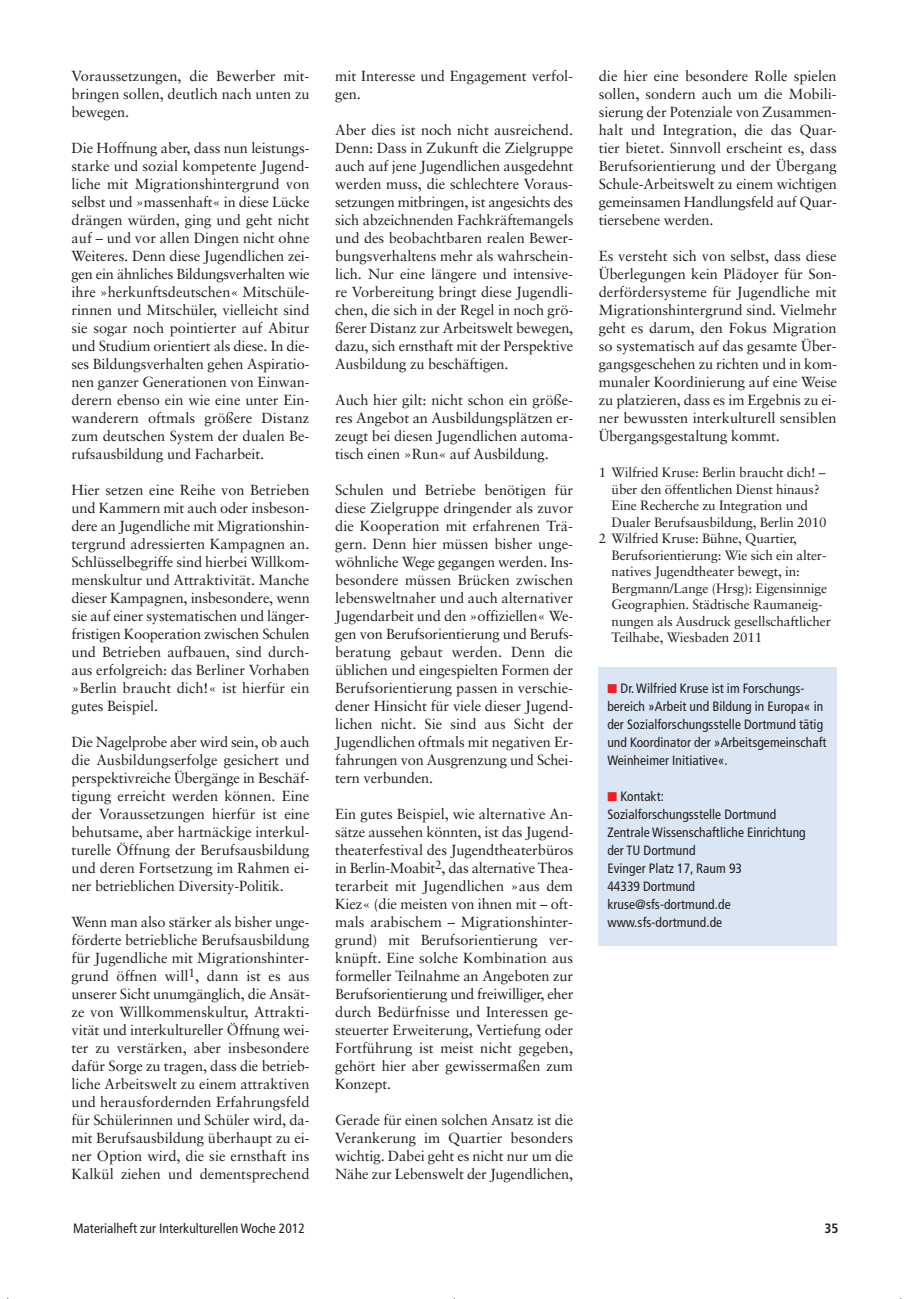
<style>
.page{position:relative;width:910px;height:1299px;background:#fff}
.page>*{position:absolute;margin:0;border:0;box-sizing:border-box;transform-origin:0 0}
.t1{font:14.7px/18px "Sabon";letter-spacing:-.01em;color:#231f20;text-align:justify}
.t2{font:condensed 13.5px/18px "Frutiger";letter-spacing:.005em;color:#231f20}
.t3{font:13.5px "Sabon";letter-spacing:-.01em;color:#231f20}
.t4{font:700 condensed 13.5px "Frutiger";color:#231f20}
.s1{color:#ee1d23}
</style>
<div class="page">
<svg style="left:7px;top:667px;width:895px;height:632px"></svg>
<p class="t1" style="left:72px;top:68px;width:240px">Voraussetzungen, die Bewerber mit&shy;bringen sollen, deutlich nach unten zu bewegen.</p>
<p class="t1" style="left:72px;top:140px;width:240px">Die Hoffnung aber, dass nun leistungs&shy;starke und sozial kompetente Jugend&shy;liche mit Migrationshintergrund von selbst und »massenhaft« in diese Lücke drängen würden, ging und geht nicht auf – und vor allen Dingen nicht ohne Weiteres. Denn diese Jugendlichen zei&shy;gen ein ähnliches Bildungsverhalten wie ihre »herkunftsdeutschen« Mitschüle&shy;rinnen und Mitschüler, vielleicht sind sie sogar noch pointierter auf Abitur und Studium orientiert als diese. In die&shy;ses Bildungsverhalten gehen Aspiratio&shy;nen ganzer Generationen von Einwan&shy;derern ebenso ein wie eine unter Ein&shy;wanderern oftmals größere Distanz zum deutschen System der dualen Be&shy;rufsausbildung und Facharbeit.</p>
<p class="t1" style="left:72px;top:482px;width:240px">Hier setzen eine Reihe von Betrieben und Kammern mit auch oder insbeson&shy;dere an Jugendliche mit Migrationshin&shy;tergrund adressierten Kampagnen an.<br>Schlüsselbegriffe sind hierbei Willkom&shy;menskultur und Attraktivität. Manche dieser Kampagnen, insbesondere, wenn sie auf einer systematischen und länger&shy;fristigen Kooperation zwischen Schulen und Betrieben aufbauen, sind durch&shy;aus erfolgreich: das Berliner Vorhaben »Berlin braucht dich!« ist hierfür ein gutes Beispiel.</p>
<p class="t1" style="left:72px;top:734px;width:240px">Die Nagelprobe aber wird sein, ob auch die Ausbildungserfolge gesichert und perspektivreiche Übergänge in Beschäf&shy;tigung erreicht werden können. Eine der Voraussetzungen hierfür ist eine behutsame, aber hartnäckige interkul&shy;turelle Öffnung der Berufsausbildung und deren Fortsetzung im Rahmen ei&shy;ner betrieblichen Diversity-Politik.</p>
<p class="t1" style="left:72px;top:914px;width:240px">Wenn man also stärker als bisher unge&shy;förderte betriebliche Berufsausbildung für Jugendliche mit Migrationshinter&shy;grund öffnen will<sup>1</sup>, dann ist es aus unserer Sicht unumgänglich, die Ansät&shy;ze von Willkommenskultur, Attrakti&shy;vität und interkultureller Öffnung wei&shy;ter zu verstärken, aber insbesondere dafür Sorge zu tragen, dass die betrieb&shy;liche Arbeitswelt zu einem attraktiven und herausfordernden Erfahrungsfeld für Schülerinnen und Schüler wird, da&shy;mit Berufsausbildung überhaupt zu ei&shy;ner Option wird, die sie ernsthaft ins Kalkül ziehen und dementsprechend</p>
<p class="t1" style="left:335px;top:68px;width:239px">mit Interesse und Engagement verfol&shy;gen.</p>
<p class="t1" style="left:335px;top:122px;width:240px">Aber dies ist noch nicht ausreichend.<br>Denn: Dass in Zukunft die Zielgruppe auch auf jene Jugendlichen ausgedehnt werden muss, die schlechtere Voraus&shy;setzungen mitbringen, ist angesichts des sich abzeichnenden Fachkräftemangels und des beobachtbaren realen Bewer&shy;bungsverhaltens mehr als wahrschein&shy;lich. Nur eine längere und intensive&shy;re Vorbereitung bringt diese Jugendli&shy;chen, die sich in der Regel in noch grö&shy;ßerer Distanz zur Arbeitswelt bewegen, dazu, sich ernsthaft mit der Perspektive Ausbildung zu beschäftigen.</p>
<p class="t1" style="left:335px;top:392px;width:240px">Auch hier gilt: nicht schon ein größe&shy;res Angebot an Ausbildungsplätzen er&shy;zeugt bei diesen Jugendlichen automa&shy;tisch einen »Run« auf Ausbildung.</p>
<p class="t1" style="left:335px;top:482px;width:240px">Schulen und Betriebe benötigen für diese Zielgruppe dringender als zuvor die Kooperation mit erfahrenen Trä&shy;gern. Denn hier müssen bisher unge&shy;wöhnliche Wege gegangen werden. Ins&shy;besondere müssen Brücken zwischen lebensweltnaher und auch alternativer Jugendarbeit und den »offiziellen« We&shy;gen von Berufsorientierung und Berufs&shy;beratung gebaut werden. Denn die üblichen und eingespielten Formen der Berufsorientierung passen in verschie&shy;dener Hinsicht für viele dieser Jugend&shy;lichen nicht. Sie sind aus Sicht der Jugendlichen oftmals mit negativen Er&shy;fahrungen von Ausgrenzung und Schei&shy;tern verbunden.</p>
<p class="t1" style="left:335px;top:806px;width:240px">Ein gutes Beispiel, wie alternative An&shy;sätze aussehen könnten, ist das Jugend&shy;theaterfestival des Jugendtheaterbüros in Berlin-Moabit<sup>2</sup>, das alternative Thea&shy;terarbeit mit Jugendlichen »aus dem Kiez« (die meisten von ihnen mit – oft&shy;mals arabischem – Migrationshinter&shy;grund) mit Berufsorientierung ver&shy;knüpft. Eine solche Kombination aus formeller Teilnahme an Angeboten zur Berufsorientierung und freiwilliger, eher durch Bedürfnisse und Interessen ge&shy;steuerter Erweiterung, Vertiefung oder Fortführung ist meist nicht gegeben, gehört hier aber gewissermaßen zum Konzept.</p>
<p class="t1" style="left:335px;top:1112px;width:240px">Gerade für einen solchen Ansatz ist die Verankerung im Quartier besonders wichtig. Dabei geht es nicht nur um die Nähe zur Lebenswelt der Jugendlichen,</p>
<p class="t1" style="left:599px;top:68px;width:240px">die hier eine besondere Rolle spielen sollen, sondern auch um die Mobili&shy;sierung der Potenziale von Zusammen&shy;halt und Integration, die das Quar&shy;tier bietet. Sinnvoll erscheint es, dass Berufsorientierung und der Übergang Schule-Arbeitswelt zu einem wichtigen gemeinsamen Handlungsfeld auf Quar&shy;tiersebene werden.</p>
<p class="t1" style="left:599px;top:248px;width:240px">Es versteht sich von selbst, dass diese Überlegungen kein Plädoyer für Son&shy;derfördersysteme für Jugendliche mit Migrationshintergrund sind. Vielmehr geht es darum, den Fokus Migration so systematisch auf das gesamte Über&shy;gangsgeschehen zu richten und in kom&shy;munaler Koordinierung auf eine Weise zu platzieren, dass es im Ergebnis zu ei&shy;ner bewussten interkulturell sensiblen Übergangsgestaltung kommt.</p>
<p class="t3" style="left:599px;top:467px;width:228px">1 Wilfried Kruse: Berlin braucht dich! –</p>
<p class="t3" style="left:612px;top:483px;width:210px">über den öffentlichen Dienst hinaus?</p>
<p class="t3" style="left:612px;top:500px;width:198px">Eine Recherche zu Integration und</p>
<p class="t3" style="left:612px;top:516px;width:217px">Dualer Berufsausbildung, Berlin 2010</p>
<p class="t3" style="left:599px;top:533px;width:200px">2 Wilfried Kruse: Bühne, Quartier,</p>
<p class="t3" style="left:612px;top:549px;width:216px">Berufsorientierung: Wie sich ein alter-</p>
<p class="t3" style="left:612px;top:566px;width:190px">natives Jugendtheater bewegt, in:</p>
<p class="t3" style="left:612px;top:582px;width:217px">Bergmann/Lange (Hrsg): Eigensinnige</p>
<p class="t3" style="left:612px;top:599px;width:213px">Geographien. Städtische Raumaneig-</p>
<p class="t3" style="left:612px;top:615px;width:221px">nungen als Ausdruck gesellschaftlicher</p>
<p class="t3" style="left:612px;top:632px;width:152px">Teilhabe, Wiesbaden 2011</p>
<p class="t2" style="left:607px;top:680px;width:221px"><span class="s1">■</span> Dr. Wilfried Kruse ist im Forschungs&shy;bereich »Arbeit und Bildung in Europa« in der Sozialforschungsstelle Dortmund tätig und Koordinator der »Arbeitsgemeinschaft Weinheimer Initiative«.</p>
<p class="t2" style="left:607px;top:788px;width:200px"><span class="s1">■</span> Kontakt:<br>Sozialforschungsstelle Dortmund<br>Zentrale Wissenschaftliche Einrichtung der TU Dortmund<br>Evinger Platz 17, Raum 93<br>44339 Dortmund kruse@sfs-dortmund.de www.sfs-dortmund.de</p>
<p class="t2" style="left:73px;top:1220px;width:233px">Materialheft zur Interkulturellen Woche 2012</p>
<p class="t4" style="left:824px;top:1223px;width:15px">35</p>
</div>
